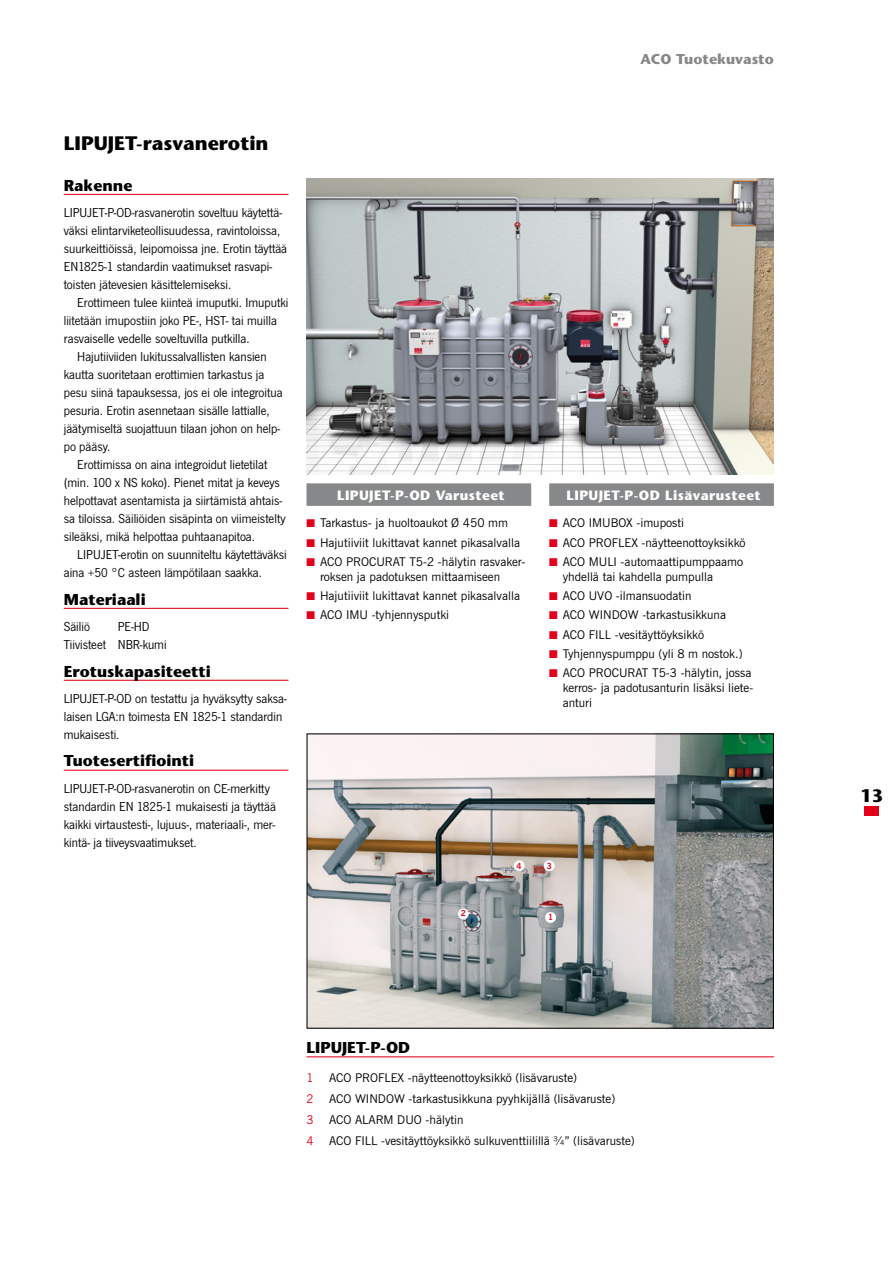
<style>
.page{position:relative;width:893px;height:1263px;background:#fff}
.page>*{position:absolute;margin:0;border:0;box-sizing:border-box;transform-origin:0 0}
.t1{font:700 19.5px "Stone Sans";color:#000}
.t2{font:700 18px "Stone Sans";color:#000}
.t3{font:700 15.75px "Stone Sans";color:#000}
.t4{font:700 14.25px "Stone Sans";color:#87888a}
.t5{font:13.5px/18px "News Gothic TOT";color:#000}
.t6{font:700 13.5px "Stone Sans";letter-spacing:.03em;color:#fff}
.t7{font:12px/15px "News Gothic BT";color:#000}
.t8{font:12px "News Gothic BT";color:#e2001a}
.t9{font:700 8.4px "News Gothic BT";color:#e2001a}
.s1{color:#e2001a}
</style>
<div class="page">
<div style="left:864px;top:806px;width:5px;height:10px;background:#e2001a"></div>
<hr style="left:870px;top:806px;width:4px;height:10px;background:#e2001a">
<hr style="left:875px;top:806px;width:4px;height:10px;background:#e2001a">
<img style="left:306px;top:178px;width:468px;height:297px">
<hr style="left:64px;top:194px;width:224px;height:1px;background:#e2001a">
<hr style="left:64px;top:608px;width:224px;height:1px;background:#e2001a">
<hr style="left:64px;top:680px;width:224px;height:1px;background:#e2001a">
<hr style="left:64px;top:770px;width:224px;height:1px;background:#e2001a">
<div style="left:306px;top:483px;width:225px;height:23px;background:#87888a"></div>
<div style="left:549px;top:483px;width:225px;height:23px;background:#87888a"></div>
<img style="left:308px;top:735px;width:464px;height:292px">
<div style="left:306px;top:733px;width:468px;height:296px;border:1px solid #000"></div>
<div style="left:458px;top:908px;width:11px;height:11px;background:#fff;border-radius:50%"></div>
<div style="left:544px;top:860px;width:11px;height:11px;background:#fff;border-radius:50%"></div>
<div style="left:514px;top:860px;width:11px;height:11px;background:#fff;border-radius:50%"></div>
<div style="left:545px;top:912px;width:11px;height:11px;background:#fff;border-radius:50%"></div>
<hr style="left:306px;top:1056px;width:468px;height:1px;background:#e2001a">
<p class="t4" style="left:640px;top:50px;width:135px">ACO Tuotekuvasto</p>
<h1 class="t1" style="left:64px;top:131px;width:206px">LIPUJET-rasvanerotin</h1>
<p class="t3" style="left:64px;top:175px;width:70px">Rakenne</p>
<p class="t5" style="left:64px;top:204px;width:225px">LIPUJET-P-OD-rasvanerotin soveltuu käytettä&shy;väksi elintarviketeollisuudessa, ravintoloissa, suurkeittiöissä, leipomoissa jne. Erotin täyttää EN1825-1 standardin vaatimukset rasvapi&shy;toisten jätevesien käsittelemiseksi.</p>
<p class="t5" style="left:77px;top:294px;width:213px">Erottimeen tulee kiinteä imuputki. Imuputki</p>
<p class="t5" style="left:64px;top:312px;width:215px">liitetään imupostiin joko PE-, HST- tai muilla</p>
<p class="t5" style="left:64px;top:330px;width:187px">rasvaiselle vedelle soveltuvilla putkilla.</p>
<p class="t5" style="left:77px;top:348px;width:191px">Hajutiiviiden lukitussalvallisten kansien</p>
<p class="t5" style="left:64px;top:366px;width:202px">kautta suoritetaan erottimien tarkastus ja</p>
<p class="t5" style="left:64px;top:384px;width:220px">pesu siinä tapauksessa, jos ei ole integroitua</p>
<p class="t5" style="left:64px;top:402px;width:208px">pesuria. Erotin asennetaan sisälle lattialle,</p>
<p class="t5" style="left:64px;top:420px;width:218px">jäätymiseltä suojattuun tilaan johon on help-</p>
<p class="t5" style="left:64px;top:438px;width:48px">po pääsy.</p>
<p class="t5" style="left:77px;top:456px;width:192px">Erottimissa on aina integroidut lietetilat</p>
<p class="t5" style="left:64px;top:474px;width:217px">(min. 100 x NS koko). Pienet mitat ja keveys</p>
<p class="t5" style="left:64px;top:492px;width:220px">helpottavat asentamista ja siirtämistä ahtais-</p>
<p class="t5" style="left:64px;top:510px;width:223px">sa tiloissa. Säiliöiden sisäpinta on viimeistelty</p>
<p class="t5" style="left:64px;top:528px;width:193px">sileäksi, mikä helpottaa puhtaanapitoa.</p>
<p class="t5" style="left:77px;top:546px;width:211px">LIPUJET-erotin on suunniteltu käytettäväksi</p>
<p class="t5" style="left:64px;top:564px;width:200px">aina +50 °C asteen lämpötilaan saakka.</p>
<p class="t3" style="left:64px;top:589px;width:83px">Materiaali</p>
<p class="t5" style="left:64px;top:618px;width:28px">Säiliö</p>
<p class="t5" style="left:64px;top:618px;width:104px;text-indent:54px">PE-HD<br>Tiivisteet NBR-kumi</p>
<p class="t3" style="left:64px;top:661px;width:149px">Erotuskapasiteetti</p>
<p class="t5" style="left:64px;top:690px;width:225px">LIPUJET-P-OD on testattu ja hyväksytty saksa&shy;laisen LGA:n toimesta EN 1825-1 standardin mukaisesti.</p>
<p class="t3" style="left:64px;top:751px;width:132px">Tuotesertifiointi</p>
<p class="t5" style="left:64px;top:780px;width:214px">LIPUJET-P-OD-rasvanerotin on CE-merkitty standardin EN 1825-1 mukaisesti ja täyttää kaikki virtaustesti-, lujuus-, materiaali-, mer&shy;kintä- ja tiiveysvaatimukset.</p>
<p class="t6" style="left:337px;top:486px;width:169px">LIPUJET-P-OD Varusteet</p>
<p class="t7" style="left:306px;top:515px;width:203px"><span class="s1">■</span> Tarkastus- ja huoltoaukot Ø 450 mm</p>
<p class="t7" style="left:306px;top:535px;width:215px"><span class="s1">■</span> Hajutiiviit lukittavat kannet pikasalvalla</p>
<p class="t7" style="left:320px;top:554px;width:207px;text-indent:-13px"><span class="s1">■</span> ACO PROCURAT T5-2 -hälytin rasvaker&shy;roksen ja padotuksen mittaamiseen</p>
<p class="t7" style="left:306px;top:588px;width:215px"><span class="s1">■</span> Hajutiiviit lukittavat kannet pikasalvalla</p>
<p class="t7" style="left:306px;top:607px;width:144px"><span class="s1">■</span> ACO IMU -tyhjennysputki</p>
<p class="t6" style="left:567px;top:486px;width:196px">LIPUJET-P-OD Lisävarusteet</p>
<p class="t7" style="left:549px;top:515px;width:136px"><span class="s1">■</span> ACO IMUBOX -imuposti</p>
<p class="t7" style="left:549px;top:535px;width:198px"><span class="s1">■</span> ACO PROFLEX -näytteenottoyksikkö</p>
<p class="t7" style="left:563px;top:554px;width:182px;text-indent:-13px"><span class="s1">■</span> ACO MULI -automaattipumppaamo yhdellä tai kahdella pumpulla</p>
<p class="t7" style="left:549px;top:588px;width:144px"><span class="s1">■</span> ACO UVO -ilmansuodatin</p>
<p class="t7" style="left:549px;top:607px;width:178px"><span class="s1">■</span> ACO WINDOW -tarkastusikkuna</p>
<p class="t7" style="left:549px;top:627px;width:156px"><span class="s1">■</span> ACO FILL -vesitäyttöyksikkö</p>
<p class="t7" style="left:549px;top:646px;width:195px"><span class="s1">■</span> Tyhjennyspumppu (yli 8 m nostok.)</p>
<p class="t7" style="left:563px;top:665px;width:192px;text-indent:-13px"><span class="s1">■</span> ACO PROCURAT T5-3 -hälytin, jossa kerros- ja padotusanturin lisäksi liete&shy;anturi</p>
<p class="t9" style="left:461px;top:908px;width:7px">2</p>
<p class="t9" style="left:516px;top:860px;width:7px">4</p>
<p class="t9" style="left:547px;top:860px;width:7px">3</p>
<p class="t9" style="left:548px;top:912px;width:7px">1</p>
<p class="t3" style="left:306px;top:1038px;width:105px">LIPUJET-P-OD</p>
<p class="t8" style="left:306px;top:1071px;width:9px">1</p>
<p class="t7" style="left:329px;top:1070px;width:250px">ACO PROFLEX -näytteenottoyksikkö (lisävaruste)</p>
<p class="t8" style="left:306px;top:1091px;width:9px">2</p>
<p class="t7" style="left:329px;top:1091px;width:288px">ACO WINDOW -tarkastusikkuna pyyhkijällä (lisävaruste)</p>
<p class="t8" style="left:306px;top:1112px;width:9px">3</p>
<p class="t7" style="left:329px;top:1112px;width:136px">ACO ALARM DUO -hälytin</p>
<p class="t8" style="left:306px;top:1133px;width:9px">4</p>
<p class="t7" style="left:329px;top:1133px;width:307px">ACO FILL -vesitäyttöyksikkö sulkuventtiilillä ¾” (lisävaruste)</p>
<h2 class="t2" style="left:860px;top:784px;width:24px">13</h2>
</div>
